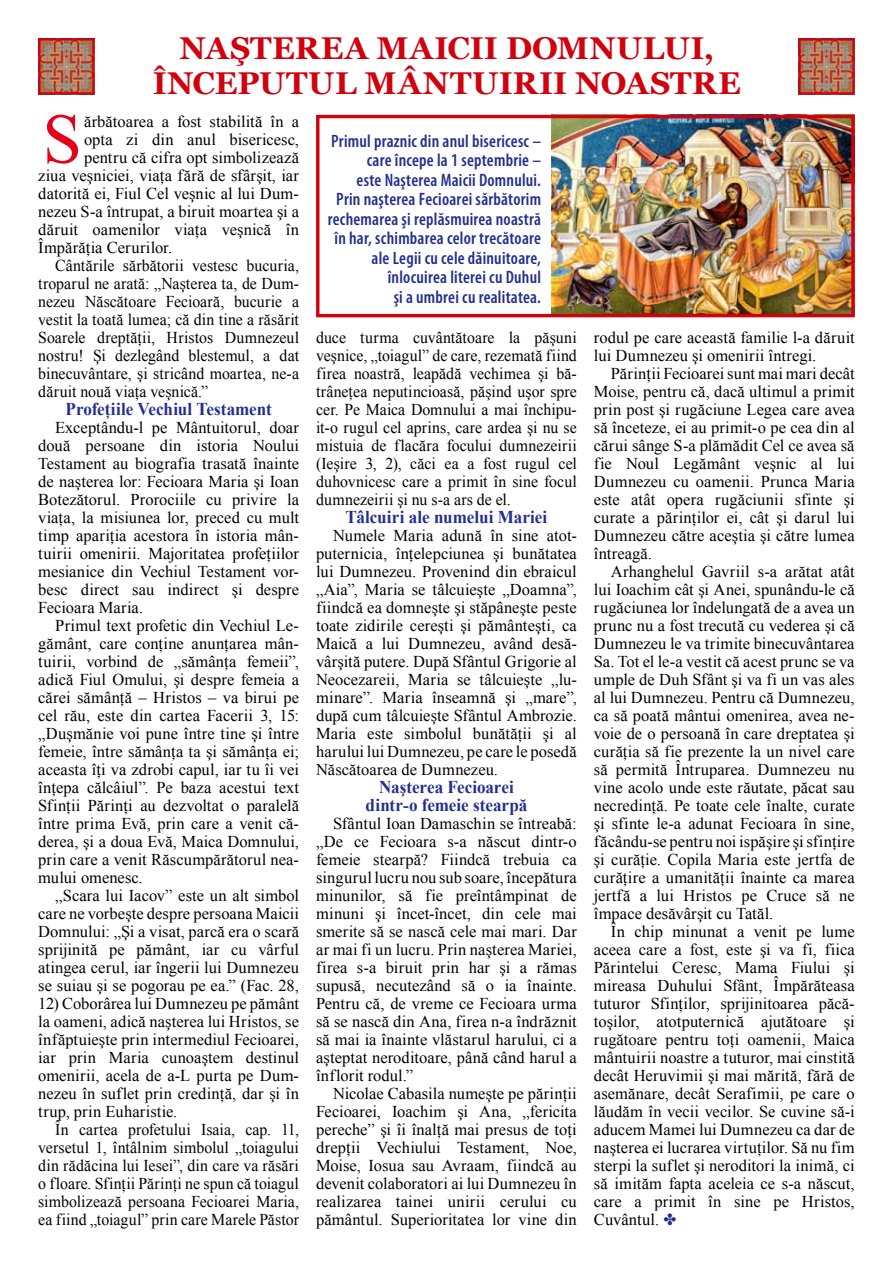
<style>
.page{position:relative;width:893px;height:1263px;background:#fff}
.page>*{position:absolute;margin:0;border:0;box-sizing:border-box;transform-origin:0 0}
.t1{font:70.8px "Times New Roman";color:#e60019}
.t2{font:700 31.5px "Georgia";color:#d1010e}
.t3{font:600 condensed 18px/19.5px "Myriad Pro";letter-spacing:.015em;color:#242f8d;text-align:right}
.t4{font:700 18px/18px "Times New Roman";letter-spacing:-.005em;color:#242f8d;text-align:center;scale:.95 1}
.t5{font:16.5px/18px "Times New Roman";letter-spacing:.005em;color:#000;text-align:justify}
.t6{font:16.5px/18px "Times New Roman";letter-spacing:.005em;color:#000;text-align:justify;scale:.96 1}
.s1{color:#242f8d}
</style>
<div class="page">
<img style="left:41px;top:41px;width:51px;height:51px">
<div style="left:38px;top:38px;width:57px;height:57px;border:2px solid #d1010e"></div>
<img style="left:801px;top:41px;width:51px;height:51px">
<div style="left:798px;top:38px;width:57px;height:57px;border:2px solid #d1010e"></div>
<img style="left:552px;top:119px;width:299px;height:194px">
<div style="left:316px;top:115px;width:539px;height:202px;border:3px solid #d1010e"></div>
<h2 class="t2" style="left:179px;top:31px;width:219px">NAŞTEREA MAICII</h2>
<h2 class="t2" style="left:506px;top:31px;width:108px">DOMNULUI</h2>
<h2 class="t2" style="left:704px;top:31px;width:12px">,</h2>
<h2 class="t2" style="left:153px;top:65px;width:110px">ÎNCEPUTUL</h2>
<h2 class="t2" style="left:365px;top:65px;width:56px">MÂNTUIRII</h2>
<h2 class="t2" style="left:575px;top:65px;width:25px">NOASTR</h2>
<h2 class="t2" style="left:718px;top:65px;width:24px">E</h2>
<p class="t3" style="left:328px;top:130px;width:215px">Primul praznic din anul bisericesc – care începe la 1 septembrie –<br>este Naşterea Maicii Domnului.<br>Prin naşterea Fecioarei sărbătorim rechemarea şi replăsmuirea noastră în har, schimbarea celor trecătoare ale Legii cu cele dăinuitoare, înlocuirea literei cu Duhul<br>şi a umbrei cu realitatea.</p>
<h1 class="t1" style="left:43px;top:91px;width:41px">S</h1>
<p class="t5" style="left:84px;top:112px;width:216px">ărbătoarea a fost stabilită în a</p>
<p class="t5" style="left:84px;top:130px;width:216px">opta zi din anul bisericesc,</p>
<p class="t5" style="left:84px;top:148px;width:216px">pentru că cifra opt simbolizează</p>
<p class="t5" style="left:38px;top:166px;width:262px">ziua veşniciei, viaţa fără de sfârşit, iar</p>
<p class="t5" style="left:38px;top:184px;width:262px">datorită ei, Fiul Cel veşnic al lui Dum-</p>
<p class="t5" style="left:38px;top:202px;width:262px">nezeu S-a întrupat, a biruit moartea şi a</p>
<p class="t5" style="left:38px;top:220px;width:262px">dăruit oamenilor viaţa veşnică în</p>
<p class="t5" style="left:38px;top:238px;width:135px">Împărăţia Cerurilor.</p>
<p class="t6" style="left:55px;top:256px;width:255px">Cântările sărbătorii vestesc bucuria,</p>
<p class="t6" style="left:38px;top:274px;width:273px">troparul ne arată: „Naşterea ta, de Dum-</p>
<p class="t6" style="left:38px;top:292px;width:273px">nezeu Născătoare Fecioară, bucurie a</p>
<p class="t6" style="left:38px;top:310px;width:273px">vestit la toată lumea; că din tine a răsărit</p>
<p class="t6" style="left:38px;top:328px;width:273px">Soarele dreptăţii, Hristos Dumnezeul</p>
<p class="t6" style="left:38px;top:346px;width:273px">nostru! Şi dezlegând blestemul, a dat</p>
<p class="t6" style="left:38px;top:364px;width:273px">binecuvântare, şi stricând moartea, ne-a</p>
<p class="t6" style="left:38px;top:382px;width:178px">dăruit nouă viaţa veşnică.”</p>
<p class="t4" style="left:66px;top:399px;width:218px">Profeţiile Vechiul Testament</p>
<p class="t5" style="left:38px;top:418px;width:262px;text-indent:17px">Exceptându-l pe Mântuitorul, doar două persoane din istoria Noului Testament au biografia trasată înainte de naşterea lor: Fecioara Maria şi Ioan Botezătorul. Prorociile cu privire la viaţa, la misiunea lor, preced cu mult timp apariţia acestora în istoria mân&shy;tuirii omenirii. Majoritatea profeţiilor mesianice din Vechiul Testament vor&shy;besc direct sau indirect şi despre Fecioara Maria.</p>
<p class="t5" style="left:38px;top:616px;width:262px;text-indent:17px">Primul text profetic din Vechiul Le&shy;gământ, care conţine anunţarea mân&shy;tuirii, vorbind de „sămânţa femeii”, adică Fiul Omului, şi despre femeia a cărei sămânţă – Hristos – va birui pe cel rău, este din cartea Facerii 3, 15: „Duşmănie voi pune între tine şi între femeie, între sămânţa ta şi sămânţa ei; aceasta îţi va zdrobi capul, iar tu îi vei înţepa călcâiul”. Pe baza acestui text Sfinţii Părinţi au dezvoltat o paralelă între prima Evă, prin care a venit că&shy;derea, şi a doua Evă, Maica Domnului, prin care a venit Răscumpărătorul nea&shy;mului omenesc.</p>
<p class="t5" style="left:38px;top:886px;width:262px;text-indent:17px">„Scara lui Iacov” este un alt simbol care ne vorbeşte despre persoana Maicii Domnului: „Şi a visat, parcă era o scară sprijinită pe pământ, iar cu vârful atingea cerul, iar îngerii lui Dumnezeu se suiau şi se pogorau pe ea.” (Fac. 28,</p>
<p class="t5" style="left:38px;top:994px;width:262px">12) Coborârea lui Dumnezeu pe pământ la oameni, adică naşterea lui Hristos, se înfăptuieşte prin intermediul Fecioarei, iar prin Maria cunoaştem destinul omenirii, acela de a-L purta pe Dum&shy;nezeu în suflet prin credinţă, dar şi în trup, prin Euharistie.</p>
<p class="t6" style="left:38px;top:1120px;width:273px;text-indent:17px">În cartea profetului Isaia, cap. 11, versetul 1, întâlnim simbolul „toiagului din rădăcina lui Iesei”, din care va răsări o floare. Sfinţii Părinţi ne spun că toiagul simbolizează persoana Fecioarei Maria, ea fiind „toiagul” prin care Marele Păstor</p>
<p class="t6" style="left:316px;top:328px;width:273px">duce turma cuvântătoare la păşuni veşnice, „toiagul” de care, rezemată fiind firea noastră, leapădă vechimea şi bă&shy;trâneţea neputincioasă, păşind uşor spre cer. Pe Maica Domnului a mai închipu&shy;it‑o rugul cel aprins, care ardea şi nu se mistuia de flacăra focului dumnezeirii (Ieşire 3, 2), căci ea a fost rugul cel duhovnicesc care a primit în sine focul dumnezeirii şi nu s-a ars de el.</p>
<p class="t4" style="left:346px;top:507px;width:214px">Tâlcuiri ale numelui Mariei</p>
<p class="t5" style="left:316px;top:526px;width:262px;text-indent:17px">Numele Maria adună în sine atot&shy;puternicia, înţelepciunea şi bunătatea lui Dumnezeu. Provenind din ebraicul „Aia”, Maria se tâlcuieşte „Doamna”, fiindcă ea domneşte şi stăpâneşte peste toate zidirile cereşti şi pământeşti, ca Maică a lui Dumnezeu, având desă&shy;vârşită putere. După Sfântul Grigorie al Neocezareii, Maria se tâlcuieşte „lu&shy;minare”. Maria înseamnă şi „mare”, după cum tâlcuieşte Sfântul Ambrozie.<br>Maria este simbolul bunătăţii şi al harului lui Dumnezeu, pe care le posedă Născătoarea de Dumnezeu.</p>
<p class="t4" style="left:366px;top:777px;width:172px">Naşterea Fecioarei dintr-o femeie stearpă</p>
<p class="t5" style="left:316px;top:814px;width:262px;text-indent:17px">Sfântul Ioan Damaschin se întreabă: „De ce Fecioara s-a născut dintr-o femeie stearpă? Fiindcă trebuia ca singurul lucru nou sub soare, începătura minunilor, să fie preîntâmpinat de minuni şi încet-încet, din cele mai smerite să se nască cele mai mari. Dar ar mai fi un lucru. Prin naşterea Mariei, firea s-a biruit prin har şi a rămas supusă, necutezând să o ia înainte.<br>Pentru că, de vreme ce Fecioara urma să se nască din Ana, firea n-a îndrăznit să mai ia înainte vlăstarul harului, ci a aşteptat neroditoare, până când harul a înflorit rodul.”</p>
<p class="t5" style="left:316px;top:1084px;width:262px;text-indent:17px">Nicolae Cabasila numeşte pe părinţii Fecioarei, Ioachim şi Ana, „fericita pereche” şi îi înalţă mai presus de toţi drepţii Vechiului Testament, Noe, Moise, Iosua sau Avraam, fiindcă au devenit colaboratori ai lui Dumnezeu în realizarea tainei unirii cerului cu pământul. Superioritatea lor vine din</p>
<p class="t5" style="left:594px;top:328px;width:262px">rodul pe care această familie l-a dăruit lui Dumnezeu şi omenirii întregi.</p>
<p class="t5" style="left:594px;top:364px;width:262px;text-indent:17px">Părinţii Fecioarei sunt mai mari decât Moise, pentru că, dacă ultimul a primit prin post şi rugăciune Legea care avea să înceteze, ei au primit-o pe cea din al cărui sânge S-a plămădit Cel ce avea să fie Noul Legământ veşnic al lui Dumnezeu cu oamenii. Prunca Maria este atât opera rugăciunii sfinte şi curate a părinţilor ei, cât şi darul lui Dumnezeu către aceştia şi către lumea întreagă.</p>
<p class="t5" style="left:594px;top:562px;width:262px;text-indent:17px">Arhanghelul Gavriil s-a arătat atât lui Ioachim cât şi Anei, spunându-le că rugăciunea lor îndelungată de a avea un prunc nu a fost trecută cu vederea şi că Dumnezeu le va trimite binecuvântarea Sa. Tot el le-a vestit că acest prunc se va umple de Duh Sfânt şi va fi un vas ales al lui Dumnezeu. Pentru că Dumnezeu, ca să poată mântui omenirea, avea ne&shy;voie de o persoană în care dreptatea şi curăţia să fie prezente la un nivel care să permită Întruparea. Dumnezeu nu vine acolo unde este răutate, păcat sau necredinţă. Pe toate cele înalte, curate şi sfinte le-a adunat Fecioara în sine, făcându‑se pentru noi ispăşire şi sfinţire şi curăţie. Copila Maria este jertfa de curăţire a umanităţii înainte ca marea jertfă a lui Hristos pe Cruce să ne împace desăvârşit cu Tatăl.</p>
<p class="t5" style="left:594px;top:922px;width:262px;text-indent:17px">În chip minunat a venit pe lume aceea care a fost, este şi va fi, fiica Părintelui Ceresc, Mama Fiului şi mireasa Duhului Sfânt, Împărăteasa tuturor Sfinţilor, sprijinitoarea păcă&shy;toşilor, atotputernică ajutătoare şi rugătoare pentru toţi oamenii, Maica mântuirii noastre a tuturor, mai cinstită decât Heruvimii şi mai mărită, fără de asemănare, decât Serafimii, pe care o lăudăm în vecii vecilor. Se cuvine să-i aducem Mamei lui Dumnezeu ca dar de naşterea ei lucrarea virtuţilor. Să nu fim sterpi la suflet şi neroditori la inimă, ci să imităm fapta aceleia ce s-a născut, care a primit în sine pe Hristos, Cuvântul. <span class="s1">✤</span></p>
</div>
